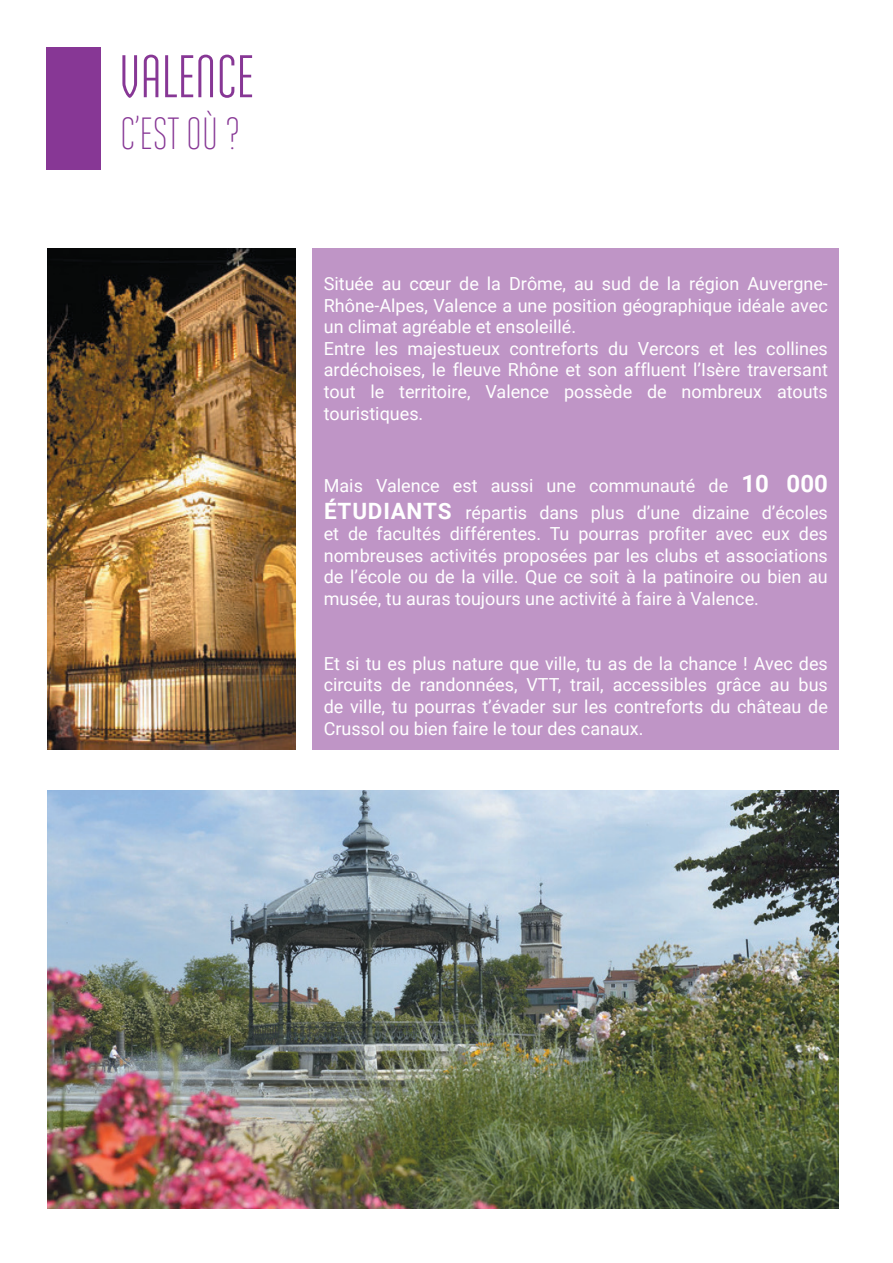
<style>
.page{position:relative;width:893px;height:1263px;background:#fff}
.page>*{position:absolute;margin:0;border:0;box-sizing:border-box;transform-origin:0 0}
.t1{font:60px "Ando";color:#873795}
.t2{font:300 45px "Ando";color:#873795}
.t3{font:18px/21.6px "Roboto";color:#fff}
.s1{font-weight:700;font-size:24px}
.s2{font-weight:700;font-size:22.5px}
</style>
<div class="page">
<img style="left:48px;top:790px;width:791px;height:419px">
<img style="left:48px;top:249px;width:248px;height:501px">
<div style="left:313px;top:249px;width:526px;height:501px;background:#bf95c6"></div>
<div style="left:47px;top:47px;width:54px;height:123px;background:#873795"></div>
<h1 class="t1" style="left:119px;top:45px;width:136px">VALENCE</h1>
<h2 class="t2" style="left:120px;top:111px;width:121px">C’EST OÙ ?</h2>
<p class="t3" style="left:324px;top:272px;width:506px">Située au cœur de la Drôme, au sud de la région Auvergne-Rhône-Alpes, Valence a une position géographique idéale avec un climat agréable et ensoleillé.<br>Entre les majestueux contreforts du Vercors et les collines ardéchoises, le fleuve Rhône et son affluent l’Isère traversant tout le territoire, Valence possède de nombreux atouts touristiques.</p>
<p class="t3" style="left:324px;top:471px;width:506px;line-height:27px">Mais Valence est aussi une communauté de <span class="s1">10 000<br></span><span class="s2">ÉTUDIANTS</span> répartis dans plus d’une dizaine d’écoles</p>
<p class="t3" style="left:324px;top:522px;width:506px;text-align:justify">et de facultés différentes. Tu pourras profiter avec eux des nombreuses activités proposées par les clubs et associations de l’école ou de la ville. Que ce soit à la patinoire ou bien au musée, tu auras toujours une activité à faire à Valence.</p>
<p class="t3" style="left:324px;top:652px;width:506px;text-align:justify">Et si tu es plus nature que ville, tu as de la chance ! Avec des circuits de randonnées, VTT, trail, accessibles grâce au bus de ville, tu pourras t’évader sur les contreforts du château de Crussol ou bien faire le tour des canaux.</p>
</div>
